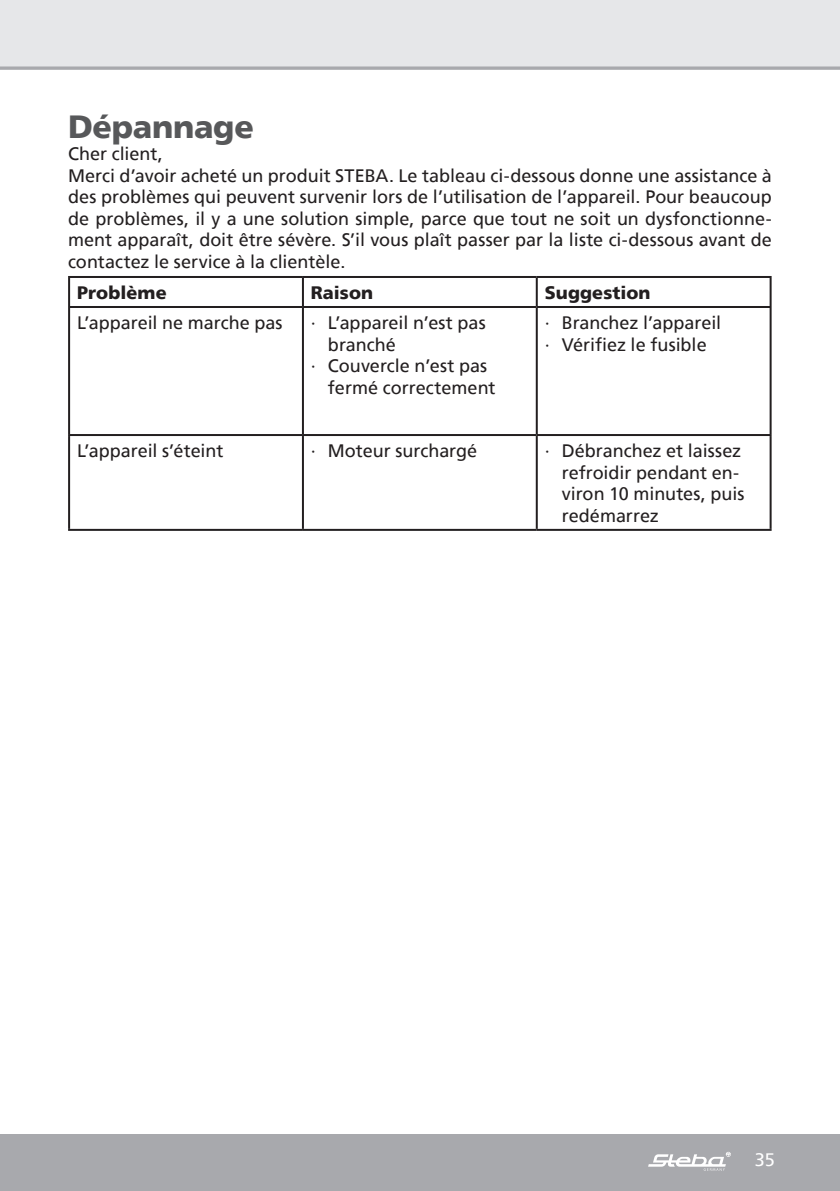
<style>
.page{position:relative;width:840px;height:1191px;background:#fff}
.page>*{position:absolute;margin:0;border:0;box-sizing:border-box;transform-origin:0 0}
.t1{font:900 32px "Frutiger";letter-spacing:-.01em;color:#57585a}
.t2{font:18px/21.6px "Frutiger";color:#231f20}
.t3{font:900 18px "Frutiger";letter-spacing:.005em;color:#231f20}
.t4{font:18px "Frutiger";color:#fff}
</style>
<div class="page">
<div style="left:0;top:0;width:839px;height:68px;background:#e6e7e9"></div>
<div style="left:0;top:1134px;width:839px;height:57px;background:#a8a9ad"></div>
<svg style="left:648px;top:1151px;width:82px;height:19px"></svg>
<svg style="left:0;top:66px;width:839px;height:4px;background:#b3b4b8"></svg>
<hr style="left:68px;top:276px;width:235px;height:2px;background:#231f20">
<hr style="left:68px;top:278px;width:2px;height:28px;background:#231f20">
<hr style="left:303px;top:276px;width:233px;height:2px;background:#231f20">
<hr style="left:302px;top:278px;width:2px;height:28px;background:#231f20">
<hr style="left:536px;top:276px;width:235px;height:2px;background:#231f20">
<hr style="left:535px;top:278px;width:2px;height:28px;background:#231f20">
<hr style="left:769px;top:278px;width:2px;height:28px;background:#231f20">
<hr style="left:68px;top:306px;width:235px;height:2px;background:#231f20">
<hr style="left:68px;top:308px;width:2px;height:126px;background:#231f20">
<hr style="left:303px;top:306px;width:233px;height:2px;background:#231f20">
<hr style="left:302px;top:308px;width:2px;height:126px;background:#231f20">
<hr style="left:536px;top:306px;width:235px;height:2px;background:#231f20">
<hr style="left:535px;top:308px;width:2px;height:126px;background:#231f20">
<hr style="left:769px;top:308px;width:2px;height:126px;background:#231f20">
<hr style="left:68px;top:434px;width:235px;height:2px;background:#231f20">
<hr style="left:68px;top:436px;width:2px;height:93px;background:#231f20">
<hr style="left:303px;top:434px;width:233px;height:2px;background:#231f20">
<hr style="left:302px;top:436px;width:2px;height:93px;background:#231f20">
<hr style="left:536px;top:434px;width:235px;height:2px;background:#231f20">
<hr style="left:535px;top:436px;width:2px;height:93px;background:#231f20">
<hr style="left:769px;top:436px;width:2px;height:93px;background:#231f20">
<hr style="left:68px;top:529px;width:235px;height:2px;background:#231f20">
<hr style="left:303px;top:529px;width:233px;height:2px;background:#231f20">
<hr style="left:536px;top:529px;width:235px;height:2px;background:#231f20">
<h1 class="t1" style="left:68px;top:108px;width:187px">Dépannage</h1>
<p class="t2" style="left:68px;top:143px;width:704px">Cher client,<br>Merci d’avoir acheté un produit STEBA. Le tableau ci-dessous donne une assistance à des problèmes qui peuvent survenir lors de l’utilisation de l’appareil. Pour beaucoup de problèmes, il y a une solution simple, parce que tout ne soit un dysfonctionne&shy;ment apparaît, doit être sévère. S’il vous plaît passer par la liste ci-dessous avant de contactez le service à la clientèle.</p>
<p class="t3" style="left:77px;top:282px;width:91px">Problème</p>
<p class="t3" style="left:311px;top:282px;width:64px">Raison</p>
<p class="t3" style="left:544px;top:282px;width:107px">Suggestion</p>
<p class="t2" style="left:77px;top:312px;width:207px">L’appareil ne marche pas</p>
<p class="t2" style="left:311px;top:312px;width:176px">∙ L’appareil n’est pas</p>
<p class="t2" style="left:328px;top:333px;width:69px">branché</p>
<p class="t2" style="left:311px;top:355px;width:178px">∙ Couvercle n’est pas</p>
<p class="t2" style="left:328px;top:376px;width:169px">fermé correctement</p>
<p class="t2" style="left:544px;top:312px;width:178px">∙ Branchez l’appareil ∙ Vérifiez le fusible</p>
<p class="t2" style="left:77px;top:440px;width:148px">L’appareil s’éteint</p>
<p class="t2" style="left:311px;top:440px;width:168px">∙ Moteur surchargé</p>
<p class="t2" style="left:561px;top:440px;width:184px;text-indent:-17px">∙ Débranchez et laissez refroidir pendant en&shy;viron 10 minutes, puis redémarrez</p>
<p class="t4" style="left:754px;top:1149px;width:22px">35</p>
</div>
